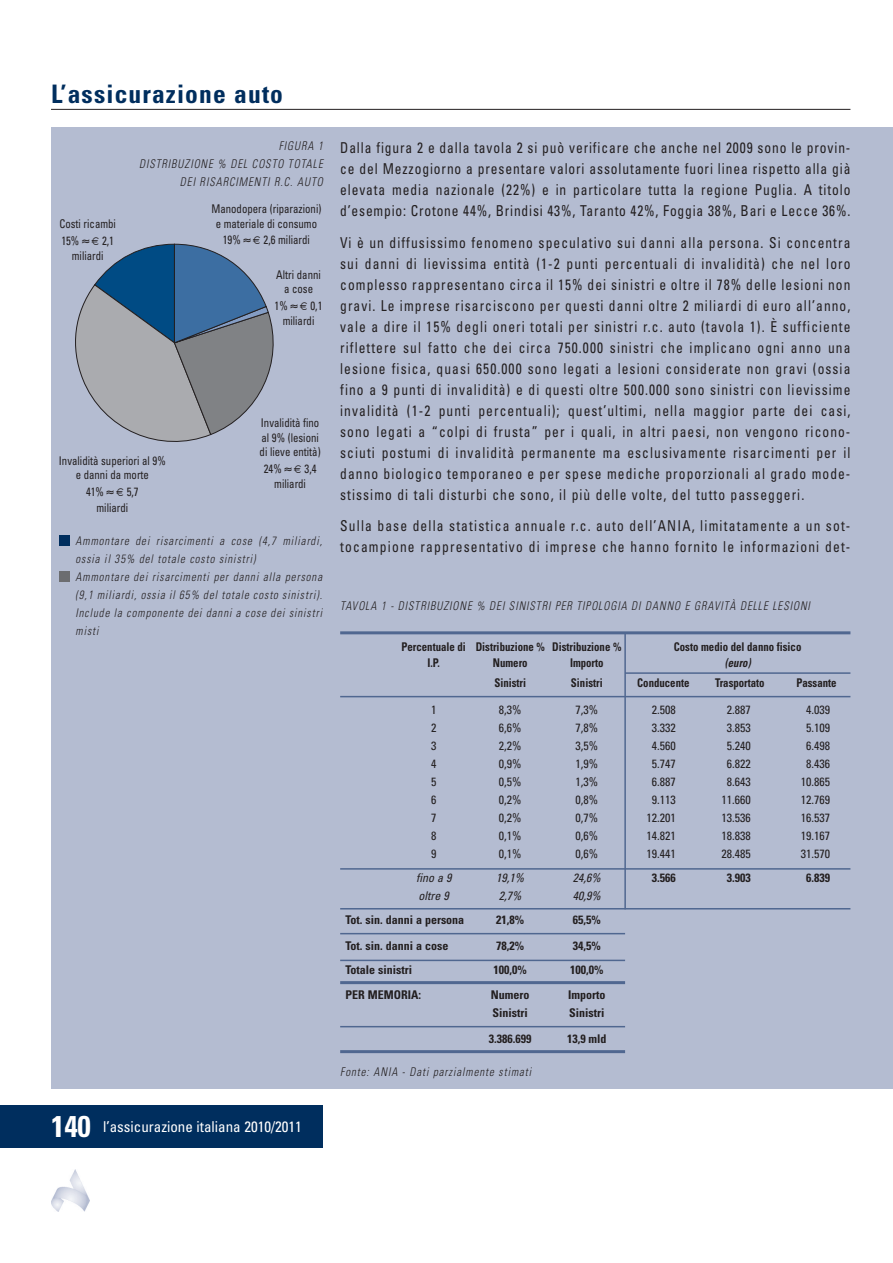
<style>
.page{position:relative;width:893px;height:1263px;background:#fff}
.page>*{position:absolute;margin:0;border:0;box-sizing:border-box;transform-origin:0 0}
.t1{font:700 condensed 25.5px "Univers";letter-spacing:.045em;color:#002e5e}
.t2{font:condensed 15px/21px "Univers";letter-spacing:.09em;color:#231f20;text-align:justify;scale:.9 1}
.t3{font:condensed 15px "Univers";color:#fff}
.t4{font:italic 300 condensed 12px/18px "Univers";letter-spacing:.09em;color:#231f20;scale:.9 1}
.t5{font:condensed 12px "Univers";color:#231f20}
.t6{font:condensed 12px/14.4px "Univers";color:#231f20;text-align:center;scale:.9 1}
.t7{font:700 condensed 12px "Univers";color:#231f20}
.t8{font:700 condensed 12px "Univers";color:#231f20;scale:.9 1}
.t9{font:italic condensed 12px "Univers";color:#231f20}
.t10{font:italic 700 condensed 12px "Univers";color:#231f20;scale:.9 1}
.s1{font-weight:700;font-size:30px}
</style>
<div class="page">
<hr style="left:51px;top:109px;width:799px;height:1px;background:#231f20">
<div style="left:0;top:1106px;width:323px;height:42px;background:#002e5e"></div>
<img style="left:51px;top:1169px;width:38px;height:43px">
<div style="left:51px;top:128px;width:842px;height:961px;background:#b4bcd1"></div>
<div style="left:59px;top:571px;width:11px;height:10px;background:#6c6d70"></div>
<div style="left:59px;top:535px;width:11px;height:10px;background:#002e5e"></div>
<hr style="left:340px;top:631px;width:510px;height:3px;background:#506790">
<hr style="left:625px;top:672px;width:225px;height:2px;background:#506790">
<hr style="left:340px;top:696px;width:510px;height:1px;background:#506790">
<hr style="left:340px;top:868px;width:510px;height:2px;background:#506790">
<hr style="left:340px;top:908px;width:510px;height:1px;background:#506790">
<hr style="left:340px;top:933px;width:285px;height:1px;background:#506790">
<hr style="left:340px;top:960px;width:285px;height:1px;background:#506790">
<hr style="left:340px;top:981px;width:285px;height:3px;background:#506790">
<hr style="left:340px;top:1026px;width:285px;height:1px;background:#506790">
<hr style="left:340px;top:1050px;width:285px;height:3px;background:#506790">
<hr style="left:624px;top:633px;width:2px;height:276px;background:#506790">
<svg style="left:75px;top:243px;width:198px;height:199px"></svg>
<p class="t1" style="left:51px;top:85px;width:233px">L’assicurazione auto</p>
<p class="t6" style="left:59px;top:217px;width:64px;line-height:16.2px">Costi ricambi<br>15% ≈ 2,1 miliardi</p>
<p class="t4" style="left:139px;top:138px;width:206px;text-align:right">FIGURA 1<br>DISTRIBUZIONE % DEL COSTO TOTALE<br>DEI RISARCIMENTI R.C. AUTO</p>
<p class="t6" style="left:211px;top:203px;width:124px">Manodopera (riparazioni) e materiale di consumo</p>
<p class="t6" style="left:223px;top:234px;width:98px">19% ≈ 2,6 miliardi</p>
<p class="t6" style="left:276px;top:268px;width:51px">Altri danni a cose</p>
<p class="t6" style="left:275px;top:298px;width:55px;line-height:15.9px">1% ≈ 0,1 miliardi</p>
<p class="t6" style="left:59px;top:454px;width:120px">Invalidità superiori al 9% e danni da morte</p>
<p class="t6" style="left:86px;top:485px;width:60px;line-height:15.9px">41% ≈ 5,7 miliardi</p>
<p class="t6" style="left:260px;top:417px;width:69px;text-align:left">Invalidità fino al 9% (lesioni di lieve entità)</p>
<p class="t6" style="left:264px;top:461px;width:60px;line-height:15.9px">24% ≈ 3,4 miliardi</p>
<p class="t4" style="left:76px;top:533px;width:275px">Ammontare dei risarcimenti a cose (4,7 miliardi, ossia il 35% del totale costo sinistri)<br>Ammontare dei risarcimenti per danni alla persona (9,1 miliardi, ossia il 65% del totale costo sinistri).<br>Include la componente dei danni a cose dei sinistri misti</p>
<p class="t3" style="left:51px;top:1121px;width:252px"><span class="s1">140</span> l’assicurazione italiana 2010/2011</p>
<p class="t2" style="left:340px;top:138px;width:568px">Dalla figura 2 e dalla tavola 2 si può verificare che anche nel 2009 sono le provin&shy;ce del Mezzogiorno a presentare valori assolutamente fuori linea rispetto alla già elevata media nazionale (22%) e in particolare tutta la regione Puglia. A titolo d’esempio: Crotone 44%, Brindisi 43%, Taranto 42%, Foggia 38%, Bari e Lecce 36%.</p>
<p class="t2" style="left:340px;top:233px;width:568px">Vi è un diffusissimo fenomeno speculativo sui danni alla persona. Si concentra sui danni di lievissima entità (1-2 punti percentuali di invalidità) che nel loro complesso rappresentano circa il 15% dei sinistri e oltre il 78% delle lesioni non gravi. Le imprese risarciscono per questi danni oltre 2 miliardi di euro all’anno, vale a dire il 15% degli oneri totali per sinistri r.c. auto (tavola 1). È sufficiente riflettere sul fatto che dei circa 750.000 sinistri che implicano ogni anno una lesione fisica, quasi 650.000 sono legati a lesioni considerate non gravi (ossia fino a 9 punti di invalidità) e di questi oltre 500.000 sono sinistri con lievissime invalidità (1-2 punti percentuali); quest’ultimi, nella maggior parte dei casi, sono legati a “colpi di frusta” per i quali, in altri paesi, non vengono ricono&shy;sciuti postumi di invalidità permanente ma esclusivamente risarcimenti per il danno biologico temporaneo e per spese mediche proporzionali al grado mode&shy;stissimo di tali disturbi che sono, il più delle volte, del tutto passeggeri.</p>
<p class="t2" style="left:340px;top:516px;width:568px">Sulla base della statistica annuale r.c. auto dell’ANIA, limitatamente a un sot&shy;tocampione rappresentativo di imprese che hanno fornito le informazioni det-</p>
<p class="t4" style="left:340px;top:598px;width:523px">TAVOLA 1 - DISTRIBUZIONE % DEI SINISTRI PER TIPOLOGIA DI DANNO E GRAVITÀ DELLE LESIONI</p>
<p class="t8" style="left:401px;top:643px;width:246px">Percentuale di Distribuzione % Distribuzione %</p>
<p class="t8" style="left:674px;top:643px;width:143px">Costo medio del danno fisico</p>
<p class="t8" style="left:427px;top:658px;width:16px">I.P.</p>
<p class="t8" style="left:493px;top:658px;width:40px">Numero</p>
<p class="t8" style="left:570px;top:658px;width:39px">Importo</p>
<p class="t10" style="left:725px;top:658px;width:30px">(euro)</p>
<p class="t8" style="left:494px;top:679px;width:37px">Sinistri</p>
<p class="t8" style="left:571px;top:679px;width:37px">Sinistri</p>
<p class="t8" style="left:637px;top:679px;width:60px">Conducente</p>
<p class="t8" style="left:715px;top:679px;width:57px">Trasportato</p>
<p class="t8" style="left:796px;top:679px;width:46px">Passante</p>
<p class="t5" style="left:431px;top:706px;width:7px">1</p>
<p class="t5" style="left:499px;top:706px;width:24px">8,3%</p>
<p class="t5" style="left:575px;top:706px;width:24px">7,3%</p>
<p class="t5" style="left:652px;top:706px;width:25px">2.508</p>
<p class="t5" style="left:727px;top:706px;width:25px">2.887</p>
<p class="t5" style="left:806px;top:706px;width:25px">4.039</p>
<p class="t5" style="left:431px;top:724px;width:7px">2</p>
<p class="t5" style="left:499px;top:724px;width:24px">6,6%</p>
<p class="t5" style="left:575px;top:724px;width:24px">7,8%</p>
<p class="t5" style="left:652px;top:724px;width:25px">3.332</p>
<p class="t5" style="left:727px;top:724px;width:25px">3.853</p>
<p class="t5" style="left:806px;top:724px;width:25px">5.109</p>
<p class="t5" style="left:431px;top:742px;width:7px">3</p>
<p class="t5" style="left:499px;top:742px;width:24px">2,2%</p>
<p class="t5" style="left:575px;top:742px;width:24px">3,5%</p>
<p class="t5" style="left:652px;top:742px;width:25px">4.560</p>
<p class="t5" style="left:727px;top:742px;width:25px">5.240</p>
<p class="t5" style="left:806px;top:742px;width:25px">6.498</p>
<p class="t5" style="left:431px;top:760px;width:7px">4</p>
<p class="t5" style="left:499px;top:760px;width:24px">0,9%</p>
<p class="t5" style="left:575px;top:760px;width:24px">1,9%</p>
<p class="t5" style="left:652px;top:760px;width:25px">5.747</p>
<p class="t5" style="left:727px;top:760px;width:25px">6.822</p>
<p class="t5" style="left:806px;top:760px;width:25px">8.436</p>
<p class="t5" style="left:431px;top:778px;width:7px">5</p>
<p class="t5" style="left:499px;top:778px;width:24px">0,5%</p>
<p class="t5" style="left:575px;top:778px;width:24px">1,3%</p>
<p class="t5" style="left:652px;top:778px;width:25px">6.887</p>
<p class="t5" style="left:727px;top:778px;width:25px">8.643</p>
<p class="t5" style="left:801px;top:778px;width:31px">10.865</p>
<p class="t5" style="left:431px;top:796px;width:7px">6</p>
<p class="t5" style="left:499px;top:796px;width:24px">0,2%</p>
<p class="t5" style="left:575px;top:796px;width:24px">0,8%</p>
<p class="t5" style="left:652px;top:796px;width:25px">9.113</p>
<p class="t5" style="left:722px;top:796px;width:31px">11.660</p>
<p class="t5" style="left:801px;top:796px;width:31px">12.769</p>
<p class="t5" style="left:431px;top:814px;width:7px">7</p>
<p class="t5" style="left:499px;top:814px;width:24px">0,2%</p>
<p class="t5" style="left:575px;top:814px;width:24px">0,7%</p>
<p class="t5" style="left:647px;top:814px;width:31px">12.201</p>
<p class="t5" style="left:722px;top:814px;width:31px">13.536</p>
<p class="t5" style="left:801px;top:814px;width:31px">16.537</p>
<p class="t5" style="left:431px;top:832px;width:7px">8</p>
<p class="t5" style="left:499px;top:832px;width:24px">0,1%</p>
<p class="t5" style="left:575px;top:832px;width:24px">0,6%</p>
<p class="t5" style="left:647px;top:832px;width:31px">14.821</p>
<p class="t5" style="left:722px;top:832px;width:31px">18.838</p>
<p class="t5" style="left:801px;top:832px;width:31px">19.167</p>
<p class="t5" style="left:431px;top:850px;width:7px">9</p>
<p class="t5" style="left:499px;top:850px;width:24px">0,1%</p>
<p class="t5" style="left:575px;top:850px;width:24px">0,6%</p>
<p class="t5" style="left:647px;top:850px;width:31px">19.441</p>
<p class="t5" style="left:722px;top:850px;width:31px">28.485</p>
<p class="t5" style="left:801px;top:850px;width:31px">31.570</p>
<p class="t9" style="left:416px;top:874px;width:37px">fino a 9</p>
<p class="t9" style="left:496px;top:874px;width:29px">19,1%</p>
<p class="t9" style="left:573px;top:874px;width:29px">24,6%</p>
<p class="t7" style="left:652px;top:874px;width:25px">3.566</p>
<p class="t7" style="left:727px;top:874px;width:25px">3.903</p>
<p class="t7" style="left:806px;top:874px;width:25px">6.839</p>
<p class="t9" style="left:419px;top:892px;width:32px">oltre 9</p>
<p class="t9" style="left:499px;top:892px;width:24px">2,7%</p>
<p class="t9" style="left:573px;top:892px;width:29px">40,9%</p>
<p class="t7" style="left:345px;top:916px;width:120px">Tot. sin. danni a persona</p>
<p class="t7" style="left:496px;top:916px;width:29px">21,8%</p>
<p class="t7" style="left:573px;top:916px;width:29px">65,5%</p>
<p class="t7" style="left:345px;top:941px;width:104px">Tot. sin. danni a cose</p>
<p class="t7" style="left:496px;top:941px;width:29px">78,2%</p>
<p class="t7" style="left:573px;top:941px;width:29px">34,5%</p>
<p class="t7" style="left:345px;top:965px;width:68px">Totale sinistri</p>
<p class="t7" style="left:494px;top:965px;width:35px">100,0%</p>
<p class="t7" style="left:570px;top:965px;width:35px">100,0%</p>
<p class="t7" style="left:345px;top:991px;width:77px">PER MEMORIA:</p>
<p class="t7" style="left:491px;top:991px;width:40px">Numero</p>
<p class="t7" style="left:568px;top:991px;width:39px">Importo</p>
<p class="t7" style="left:493px;top:1009px;width:37px">Sinistri</p>
<p class="t7" style="left:569px;top:1009px;width:37px">Sinistri</p>
<p class="t7" style="left:489px;top:1034px;width:44px">3.386.699</p>
<p class="t7" style="left:567px;top:1034px;width:41px">13,9 mld</p>
<p class="t4" style="left:340px;top:1064px;width:214px">Fonte: ANIA - Dati parzialmente stimati</p>
</div>
